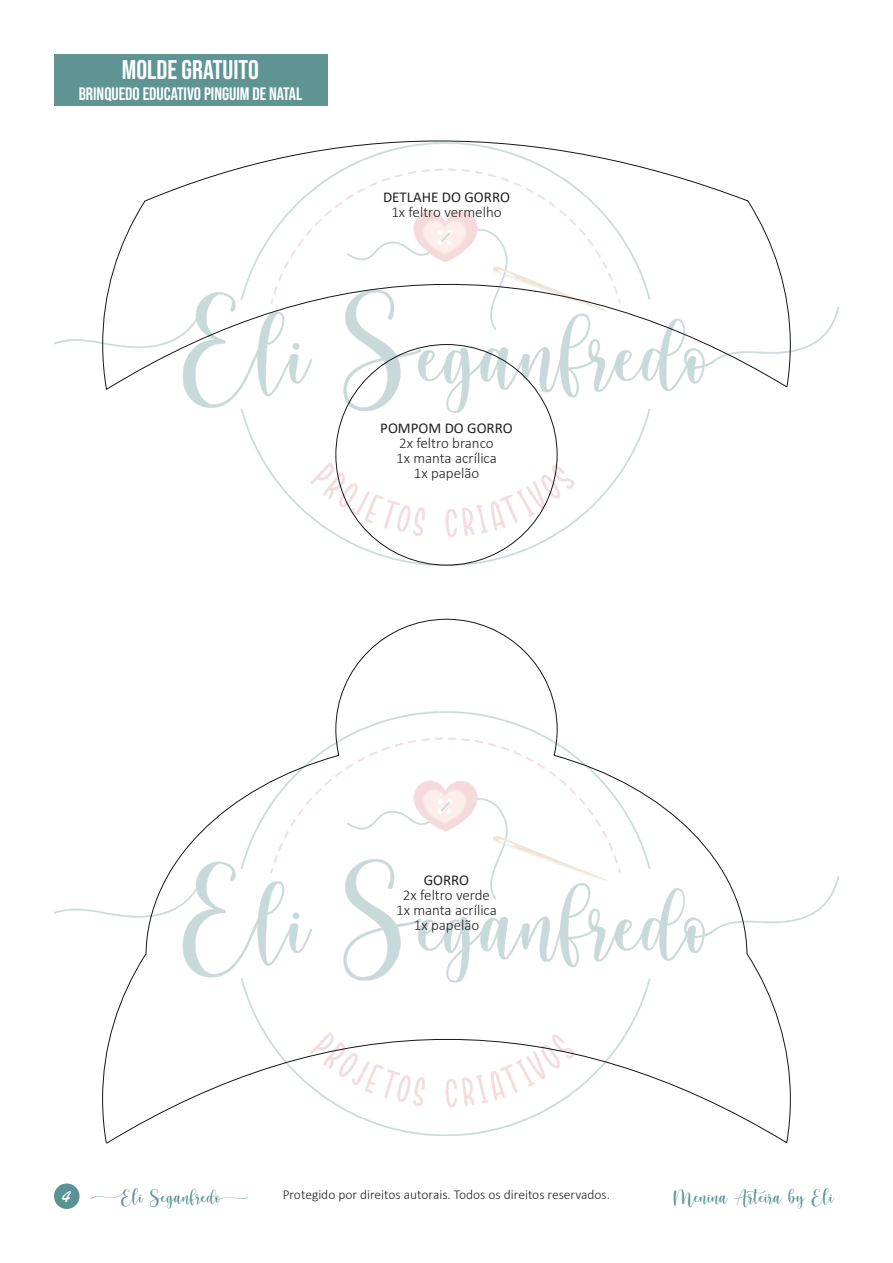
<style>
.page{position:relative;width:893px;height:1263px;background:#fff}
.page>*{position:absolute;margin:0;border:0;box-sizing:border-box;transform-origin:0 0}
.t1{font:27px "Cream Candy";color:#5a9394}
.t2{font:27px "Bebas Neue";color:#fff}
.t3{font:18px "Bebas Neue";color:#fff}
.t4{font:18px "Brush Script";color:#fff}
.t5{font:300 15px "Calibri";color:#231f20}
.t6{font:15px "Calibri";color:#231f20}
.t7{font:300 13.5px "Calibri";color:#231f20}
</style>
<div class="page">
<img style="left:54px;top:306px;width:785px;height:259px">
<div style="left:55px;top:1184px;width:24px;height:24px;background:#5a9394;border-radius:50%"></div>
<div style="left:54px;top:1183px;width:26px;height:26px;border:2px solid #5a9394;border-radius:50%"></div>
<div style="left:54px;top:54px;width:273px;height:51px;background:#5e9494"></div>
<svg style="left:102px;top:618px;width:689px;height:526px"></svg>
<svg style="left:102px;top:140px;width:688px;height:250px"></svg>
<p class="t2" style="left:122px;top:54px;width:139px">MOLDE GRATUITO</p>
<p class="t3" style="left:79px;top:84px;width:225px">BRINQUEDO EDUCATIVO PINGUIM DE NATAL</p>
<p class="t6" style="left:383px;top:187px;width:128px">DETLAHE DO GORRO</p>
<p class="t5" style="left:391px;top:203px;width:112px">1x feltro vermelho</p>
<p class="t6" style="left:380px;top:418px;width:134px">POMPOM DO GORRO</p>
<p class="t5" style="left:399px;top:434px;width:96px">2x feltro branco</p>
<p class="t5" style="left:396px;top:449px;width:102px">1x manta acrílica</p>
<p class="t5" style="left:414px;top:464px;width:67px">1x papelão</p>
<p class="t6" style="left:424px;top:869px;width:47px">GORRO</p>
<p class="t5" style="left:403px;top:886px;width:89px">2x feltro verde</p>
<p class="t5" style="left:396px;top:901px;width:102px">1x manta acrílica</p>
<p class="t5" style="left:414px;top:916px;width:67px">1x papelão</p>
<p class="t4" style="left:62px;top:1185px;width:9px">4</p>
<p class="t1" style="left:91px;top:1185px;width:159px">Eli Seganfredo</p>
<p class="t1" style="left:674px;top:1185px;width:162px">Menina Arteira by Eli</p>
<p class="t7" style="left:283px;top:1186px;width:329px">Protegido por direitos autorais. Todos os direitos reservados.</p>
</div>
